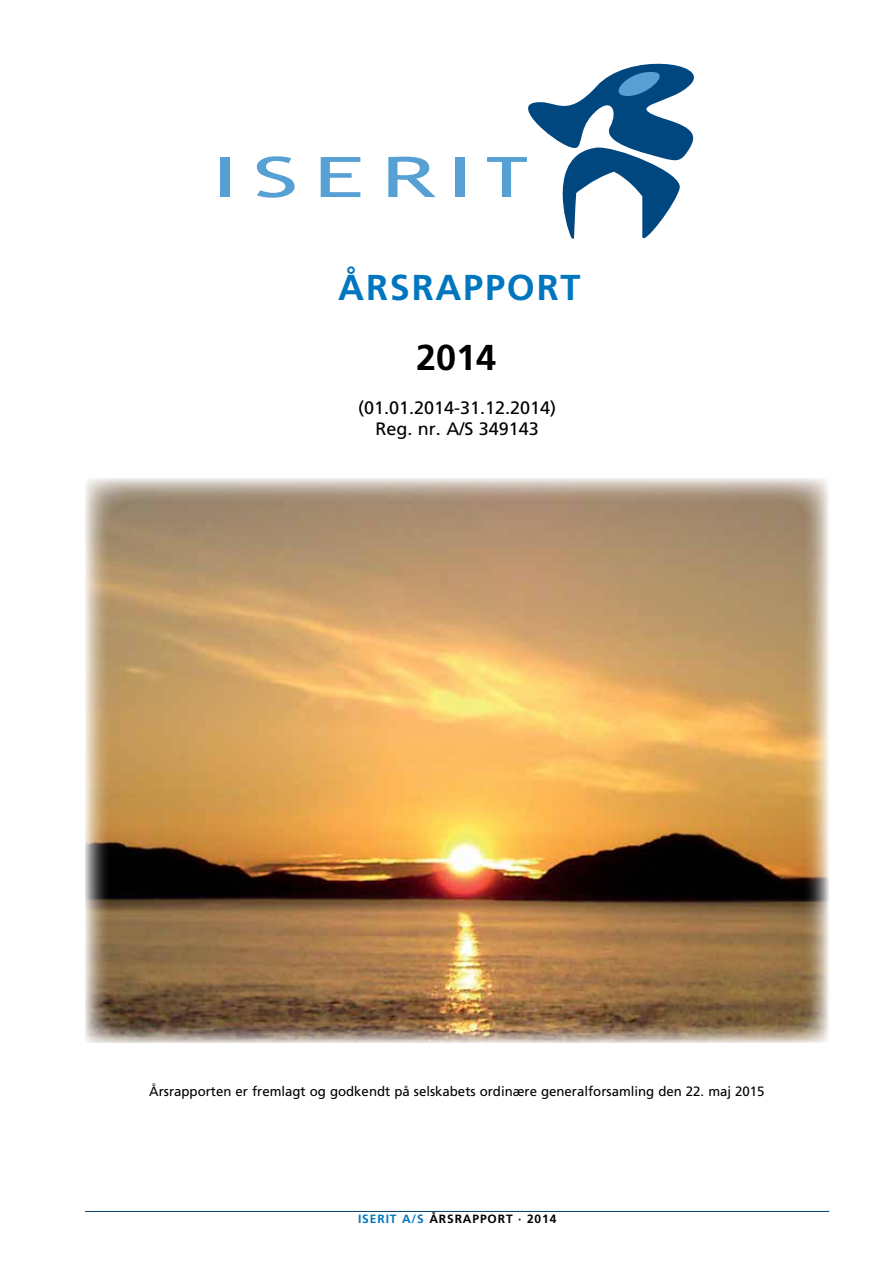
<style>
.page{position:relative;width:893px;height:1263px;background:#fff}
.page>*{position:absolute;margin:0;border:0;box-sizing:border-box;transform-origin:0 0}
.t1{font:700 36px "Frutiger";letter-spacing:.05em;color:#0076be}
.t2{font:700 36px "Frutiger";color:#000}
.t3{font:18px/21.6px "Frutiger";color:#000;text-align:center}
.t4{font:13.5px "Frutiger";color:#000}
.t5{font:700 12px "Frutiger";letter-spacing:.075em;color:#000}
.s1{color:#0076be}
</style>
<div class="page">
<div style="left:221px;top:157px;width:9px;height:40px;background:#56a0d3"></div>
<svg style="left:257px;top:156px;width:38px;height:42px"></svg>
<svg style="left:321px;top:157px;width:39px;height:40px"></svg>
<svg style="left:388px;top:157px;width:48px;height:40px"></svg>
<div style="left:455px;top:157px;width:10px;height:40px;background:#56a0d3"></div>
<svg style="left:487px;top:64px;width:207px;height:175px"></svg>
<hr style="left:85px;top:1211px;width:744px;height:1px;background:#004270">
<img style="left:85px;top:478px;width:744px;height:565px">
<h1 class="t1" style="left:338px;top:266px;width:244px">ÅRSRAPPORT</h1>
<h1 class="t2" style="left:416px;top:337px;width:82px">2014</h1>
<h2 class="t3" style="left:358px;top:396px;width:200px">(01.01.2014-31.12.2014)<br>Reg. nr. A/S 349143</h2>
<p class="t4" style="left:149px;top:1083px;width:617px">Årsrapporten er fremlagt og godkendt på selskabets ordinære generalforsamling den 22. maj 2015</p>
<p class="t5" style="left:358px;top:1212px;width:200px"><span class="s1">ISERIT A/S</span> ÅRSRAPPORT · 2014</p>
</div>
